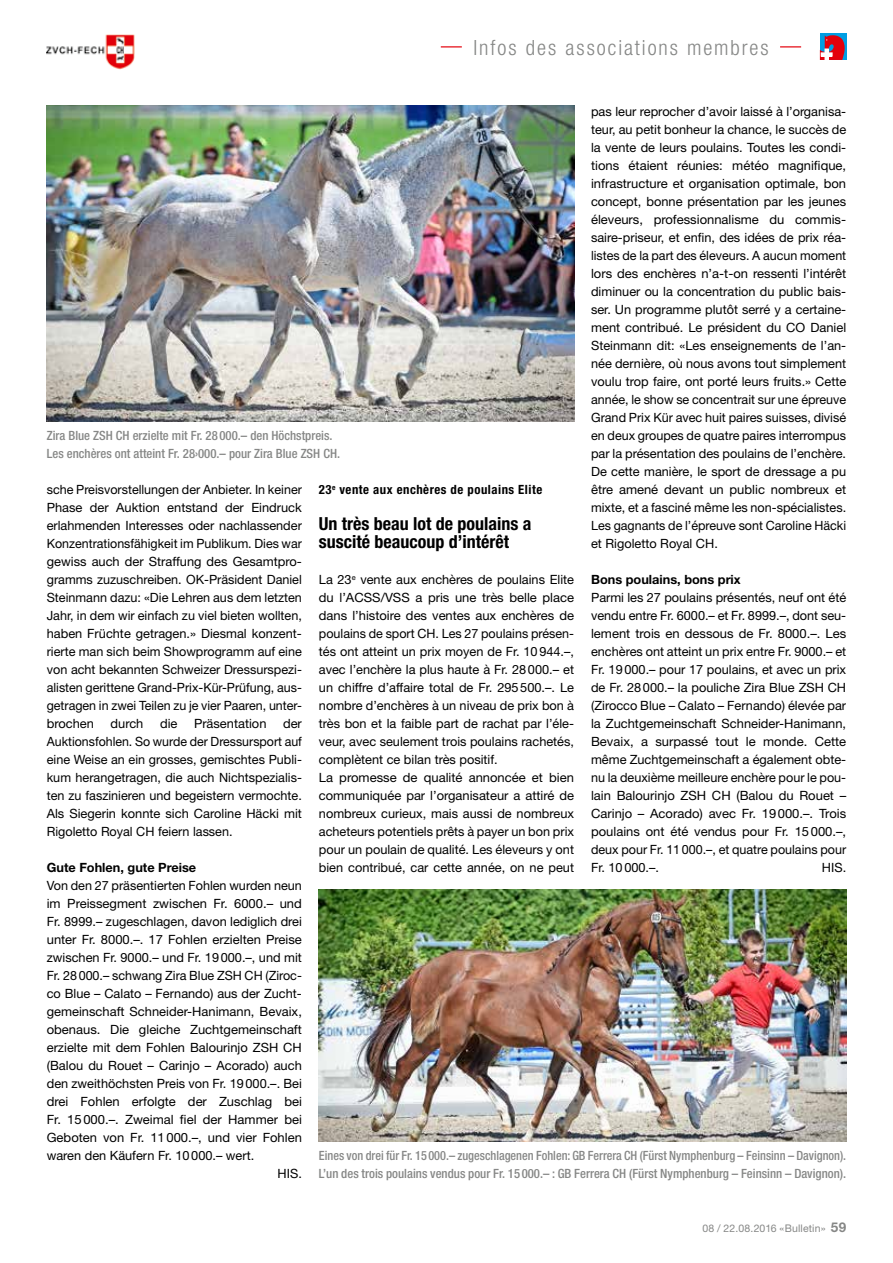
<style>
.page{position:relative;width:893px;height:1263px;background:#fff}
.page>*{position:absolute;margin:0;border:0;box-sizing:border-box;transform-origin:0 0}
.t1{font:300 condensed 21px "Helvetica Neue LT Std";letter-spacing:.09em;color:#868786}
.t2{font:700 condensed 18px/18px "Helvetica Neue LT Std";color:#000}
.t3{font:12.75px/18px "Helvetica Neue LT Std";color:#000;text-align:justify}
.t4{font:500 condensed 12.75px/18px "Helvetica Neue LT Std";color:#868786;scale:.96 1}
.t5{font:500 condensed 12.75px/18px "Helvetica Neue LT Std";color:#868786}
.t6{font:700 12.75px "Helvetica Neue LT Std";color:#000}
.t7{font:700 condensed 12.75px "Helvetica Neue LT Std";letter-spacing:.04em;color:#000}
.t8{font:10.5px "Helvetica Neue LT Std";letter-spacing:.015em;color:#868786}
.s1{font-weight:700;font-size:13.5px}
</style>
<div class="page">
<div style="left:820px;top:34px;width:26px;height:26px;background:#009ee3"></div>
<svg style="left:820px;top:35px;width:25px;height:25px"></svg>
<svg style="left:441px;top:46px;width:21px;height:1px"></svg>
<svg style="left:780px;top:46px;width:21px;height:1px"></svg>
<img style="left:47px;top:34px;width:88px;height:36px">
<img style="left:319px;top:890px;width:527px;height:252px">
<img style="left:47px;top:105px;width:527px;height:317px">
<h1 class="t1" style="left:473px;top:35px;width:297px">Infos des associations membres</h1>
<p class="t3" style="left:591px;top:102px;width:257px">pas leur reprocher d’avoir laissé à l’organisa&shy;teur, au petit bonheur la chance, le succès de la vente de leurs poulains. Toutes les condi&shy;tions étaient réunies: météo magnifique, infrastructure et organisation optimale, bon concept, bonne présentation par les jeunes éleveurs, professionnalisme du commis&shy;saire-priseur, et enfin, des idées de prix réa&shy;listes de la part des éleveurs. A aucun moment lors des enchères n’a-t-on ressenti l’intérêt diminuer ou la concentration du public bais&shy;ser. Un programme plutôt serré y a certaine&shy;ment contribué. Le président du CO Daniel Steinmann dit: «Les enseignements de l’an&shy;née dernière, où nous avons tout simplement voulu trop faire, ont porté leurs fruits.» Cette année, le show se concentrait sur une épreuve Grand Prix Kür avec huit paires suisses, divisé en deux groupes de quatre paires interrompus par la présentation des poulains de l’enchère.<br>De cette manière, le sport de dressage a pu être amené devant un public nombreux et mixte, et a fasciné même les non-spécialistes.<br>Les gagnants de l’épreuve sont Caroline Häcki et Rigoletto Royal CH.</p>
<p class="t6" style="left:591px;top:571px;width:151px">Bons poulains, bons prix</p>
<p class="t3" style="left:591px;top:588px;width:257px">Parmi les 27 poulains présentés, neuf ont été vendu entre Fr. 6000.– et Fr. 8999.–, dont seu&shy;lement trois en dessous de Fr. 8000.–. Les enchères ont atteint un prix entre Fr. 9000.– et Fr. 19000.– pour 17 poulains, et avec un prix de Fr. 28000.– la pouliche Zira Blue ZSH CH (Zirocco Blue – Calato – Fernando) élevée par la Zuchtgemeinschaft Schneider-Hanimann, Bevaix, a surpassé tout le monde. Cette même Zuchtgemeinschaft a également obte&shy;nu la deuxième meilleure enchère pour le pou&shy;lain Balourinjo ZSH CH (Balou du Rouet – Carinjo – Acorado) avec Fr. 19000.–. Trois poulains ont été vendus pour Fr. 15000.–, deux pour Fr. 11000.–, et quatre poulains pour Fr. 10000.–.</p>
<p class="t5" style="left:47px;top:426px;width:295px">Zira Blue ZSH CH erzielte mit Fr. 28 000.– den Höchstpreis.<br>Les enchères ont atteint Fr. 28›000.– pour Zira Blue ZSH CH.</p>
<p class="t7" style="left:319px;top:482px;width:225px">23<sup>e</sup> vente aux enchères de poulains Elite</p>
<h2 class="t2" style="left:319px;top:514px;width:214px">Un très beau lot de poulains a suscité beaucoup d’intérêt</h2>
<p class="t3" style="left:319px;top:570px;width:257px;text-align:left">La 23<sup>e</sup> vente aux enchères de poulains Elite du l’ACSS/VSS a pris une très belle place dans l’histoire des ventes aux enchères de poulains de sport CH. Les 27 poulains présen&shy;tés ont atteint un prix moyen de Fr. 10944.–, avec l’enchère la plus haute à Fr. 28000.– et un chiffre d’affaire total de Fr. 295500.–. Le nombre d’enchères à un niveau de prix bon à très bon et la faible part de rachat par l’éle&shy;veur, avec seulement trois poulains rachetés, complètent ce bilan très positif.<br>La promesse de qualité annoncée et bien communiquée par l’organisateur a attiré de nombreux curieux, mais aussi de nombreux acheteurs potentiels prêts à payer un bon prix pour un poulain de qualité. Les éleveurs y ont bien contribué, car cette année, on ne peut</p>
<p class="t3" style="left:47px;top:480px;width:257px">sche Preisvorstellungen der Anbieter. In keiner Phase der Auktion entstand der Eindruck erlahmenden Interesses oder nachlassender Konzentrationsfähigkeit im Publikum. Dies war gewiss auch der Straffung des Gesamtpro&shy;gramms zuzuschreiben. OK-Präsident Daniel Steinmann dazu: «Die Lehren aus dem letzten Jahr, in dem wir einfach zu viel bieten wollten, haben Früchte getragen.» Diesmal konzent&shy;rierte man sich beim Showprogramm auf eine von acht bekannten Schweizer Dressurspezi&shy;alisten gerittene Grand-Prix-Kür-Prüfung, aus&shy;getragen in zwei Teilen zu je vier Paaren, unter&shy;brochen</p>
<p class="t3" style="left:47px;top:714px;width:257px;text-indent:236px">der Auktionsfohlen. So wurde der Dressursport auf eine Weise an ein grosses, gemischtes Publi&shy;kum herangetragen, die auch Nichtspezialis&shy;ten zu faszinieren und begeistern vermochte.<br>Als Siegerin konnte sich Caroline Häcki mit Rigoletto Royal CH feiern lassen.</p>
<p class="t6" style="left:47px;top:859px;width:151px">Gute Fohlen, gute Preise</p>
<p class="t3" style="left:47px;top:876px;width:257px">Von den 27 präsentierten Fohlen wurden neun</p>
<p class="t3" style="left:47px;top:894px;width:257px">im Preissegment zwischen Fr. 6000.– und</p>
<p class="t3" style="left:47px;top:912px;width:257px">Fr. 8999.– zugeschlagen, davon lediglich drei</p>
<p class="t3" style="left:47px;top:930px;width:257px">unter Fr. 8000.–. 17 Fohlen erzielten Preise</p>
<p class="t3" style="left:47px;top:948px;width:257px">zwischen Fr. 9000.– und Fr. 19000.–, und mit</p>
<p class="t3" style="left:47px;top:966px;width:257px">Fr. 28000.– schwang Zira Blue ZSH CH (Ziroc-</p>
<p class="t3" style="left:47px;top:984px;width:257px">co Blue – Calato – Fernando) aus der Zucht-</p>
<p class="t3" style="left:47px;top:1002px;width:257px">gemeinschaft Schneider-Hanimann, Bevaix,</p>
<p class="t3" style="left:47px;top:1020px;width:257px">obenaus. Die gleiche Zuchtgemeinschaft</p>
<p class="t3" style="left:47px;top:1038px;width:257px">erzielte mit dem Fohlen Balourinjo ZSH CH</p>
<p class="t3" style="left:47px;top:1056px;width:257px">(Balou du Rouet – Carinjo – Acorado) auch</p>
<p class="t3" style="left:47px;top:1074px;width:257px">den zweithöchsten Preis von Fr. 19000.–. Bei</p>
<p class="t3" style="left:47px;top:1092px;width:257px">drei Fohlen erfolgte der Zuschlag bei</p>
<p class="t3" style="left:47px;top:1110px;width:257px">Fr. 15000.–. Zweimal fiel der Hammer bei</p>
<p class="t3" style="left:47px;top:1128px;width:257px">Geboten von Fr. 11000.–, und vier Fohlen</p>
<p class="t3" style="left:47px;top:1146px;width:209px">waren den Käufern Fr. 10000.– wert.</p>
<p class="t3" style="left:278px;top:1164px;width:26px">HIS.</p>
<p class="t3" style="left:111px;top:714px;width:34px">durch</p>
<p class="t3" style="left:160px;top:714px;width:19px">die</p>
<p class="t3" style="left:194px;top:714px;width:74px">Präsentation</p>
<p class="t3" style="left:822px;top:858px;width:26px">HIS.</p>
<p class="t4" style="left:319px;top:1146px;width:551px">Eines von drei für Fr. 15 000.– zugeschlagenen Fohlen: GB Ferrera CH (Fürst Nymphenburg – Feinsinn – Davignon).<br>L’un des trois poulains vendus pour Fr. 15 000.– : GB Ferrera CH (Fürst Nymphenburg – Feinsinn – Davignon).</p>
<p class="t8" style="left:702px;top:1222px;width:145px">08 / 22.08.2016 «Bulletin» <span class="s1">59</span></p>
</div>
